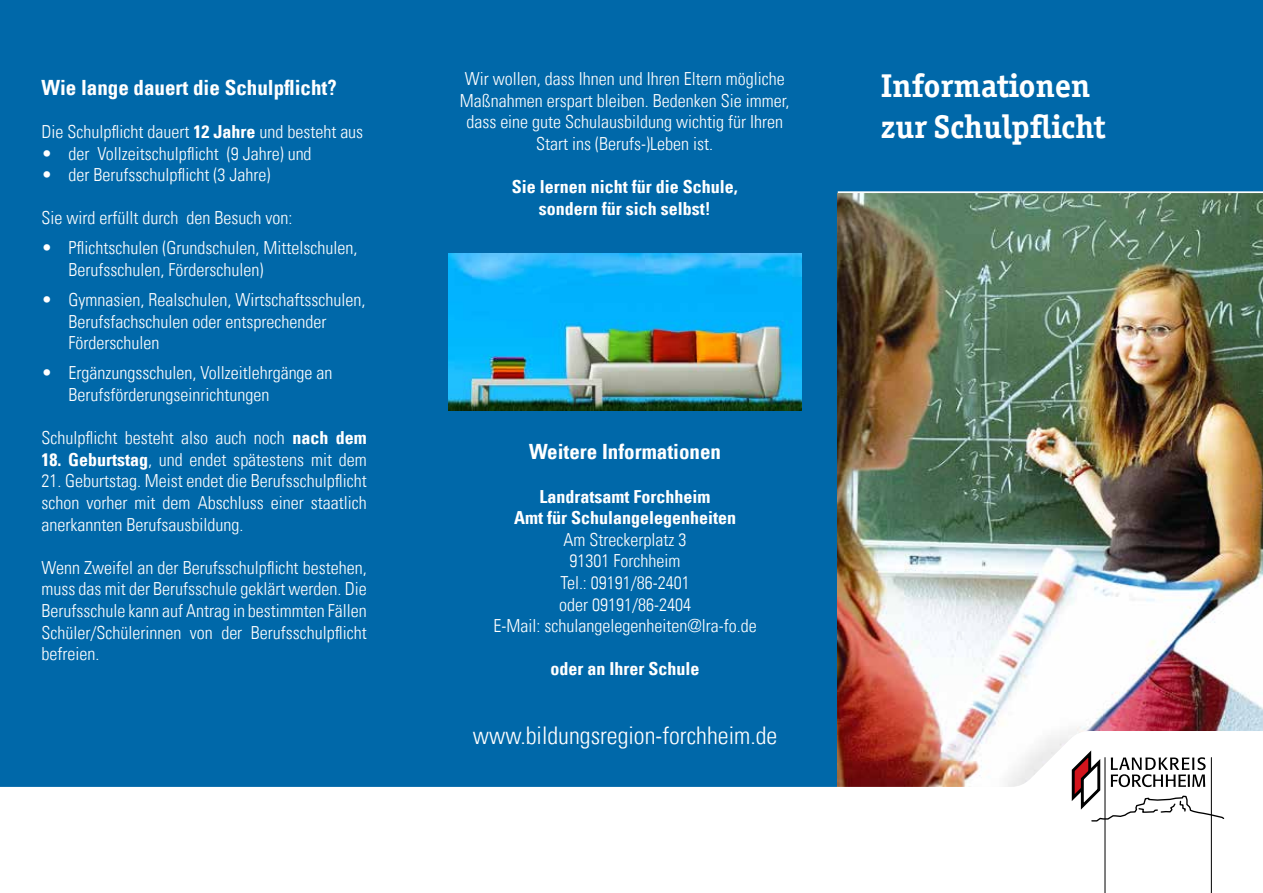
<style>
.page{position:relative;width:1263px;height:893px;background:#0068a9}
.page>*{position:absolute;margin:0;border:0;box-sizing:border-box;transform-origin:0 0}
.t1{font:700 33px/40.5px "Officina Serif ITC Pro";color:#fff}
.t2{font:24.3px "Univers Com 47 Light Cond";color:#fff}
.t3{font:21px "Univers Com 67 Bold Cond";color:#fff}
.t4{font:18px/21.6px "Univers Com 47 Light Cond";color:#fff}
.t5{font:18px/21.6px "Univers Com 67 Bold Cond";color:#fff;text-align:center}
.s1{font-family:"Univers Com 67 Bold Cond"}
</style>
<div class="page">
<img style="left:838px;top:193px;width:425px;height:538px">
<svg style="left:0;top:731px;width:1263px;height:162px;fill:#fff"></svg>
<hr style="left:1105px;top:758px;width:1px;height:135px;background:#000">
<hr style="left:1211px;top:758px;width:1px;height:135px;background:#000">
<svg style="left:1070px;top:747px;width:155px;height:75px;background:#d5d1d1"></svg>
<hr style="left:838px;top:191px;width:425px;height:2px;background:#fff">
<img style="left:448px;top:253px;width:354px;height:157px">
<p class="t3" style="left:41px;top:74px;width:297px">Wie lange dauert die Schulpflicht?</p>
<p class="t4" style="left:41px;top:121px;width:323px">Die Schulpflicht dauert <span class="s1">12 Jahre</span> und besteht aus</p>
<p class="t4" style="left:41px;top:142px;width:272px">• der Vollzeitschulpflicht (9 Jahre) und</p>
<p class="t4" style="left:41px;top:164px;width:230px">• der Berufsschulpflicht (3 Jahre)</p>
<p class="t4" style="left:41px;top:207px;width:252px">Sie wird erfüllt durch den Besuch von:</p>
<p class="t4" style="left:68px;top:237px;width:290px;text-indent:-27px">• Pflichtschulen (Grundschulen, Mittelschulen,<br>Berufsschulen, Förderschulen)</p>
<p class="t4" style="left:68px;top:289px;width:298px;text-indent:-27px">• Gymnasien, Realschulen, Wirtschaftsschulen,<br>Berufsfachschulen oder entsprechender<br>Förderschulen</p>
<p class="t4" style="left:68px;top:362px;width:266px;text-indent:-27px">• Ergänzungsschulen, Vollzeitlehrgänge an<br>Berufsförderungseinrichtungen</p>
<p class="t4" style="left:41px;top:427px;width:327px">Schulpflicht besteht also auch noch <span class="s1">nach dem</span></p>
<p class="t4" style="left:41px;top:449px;width:327px"><span class="s1">18. Geburtstag</span>, und endet spätestens mit dem</p>
<p class="t4" style="left:41px;top:470px;width:327px;text-align:justify">21. Geburtstag. Meist endet die Berufsschulpflicht schon vorher mit dem Abschluss einer staatlich anerkannten Berufsausbildung.</p>
<p class="t4" style="left:41px;top:557px;width:327px;text-align:justify">Wenn Zweifel an der Berufsschulpflicht bestehen, muss das mit der Berufsschule geklärt werden. Die Berufsschule kann auf Antrag in bestimmten Fällen Schüler/Schülerinnen von der Berufsschulpflicht befreien.</p>
<p class="t4" style="left:460px;top:68px;width:331px;text-align:center">Wir wollen, dass Ihnen und Ihren Eltern mögliche Maßnahmen erspart bleiben. Bedenken Sie immer, dass eine gute Schulausbildung wichtig für Ihren Start ins (Berufs-)Leben ist.</p>
<p class="t5" style="left:512px;top:176px;width:228px">Sie lernen nicht für die Schule, sondern für sich selbst!</p>
<p class="t3" style="left:529px;top:439px;width:194px">Weitere Informationen</p>
<p class="t5" style="left:514px;top:485px;width:224px">Landratsamt Forchheim<br>Amt für Schulangelegenheiten</p>
<p class="t4" style="left:493px;top:529px;width:265px;text-align:center">Am Streckerplatz 3<br>91301 Forchheim<br>Tel.: 09191/86-2401<br>oder 09191/86-2404<br>E-Mail: schulangelegenheiten@lra-fo.de</p>
<p class="t5" style="left:551px;top:658px;width:150px">oder an Ihrer Schule</p>
<h2 class="t2" style="left:473px;top:720px;width:306px">www.bildungsregion-forchheim.de</h2>
<h1 class="t1" style="left:881px;top:65px;width:226px">Informationen zur Schulpflicht</h1>
</div>
